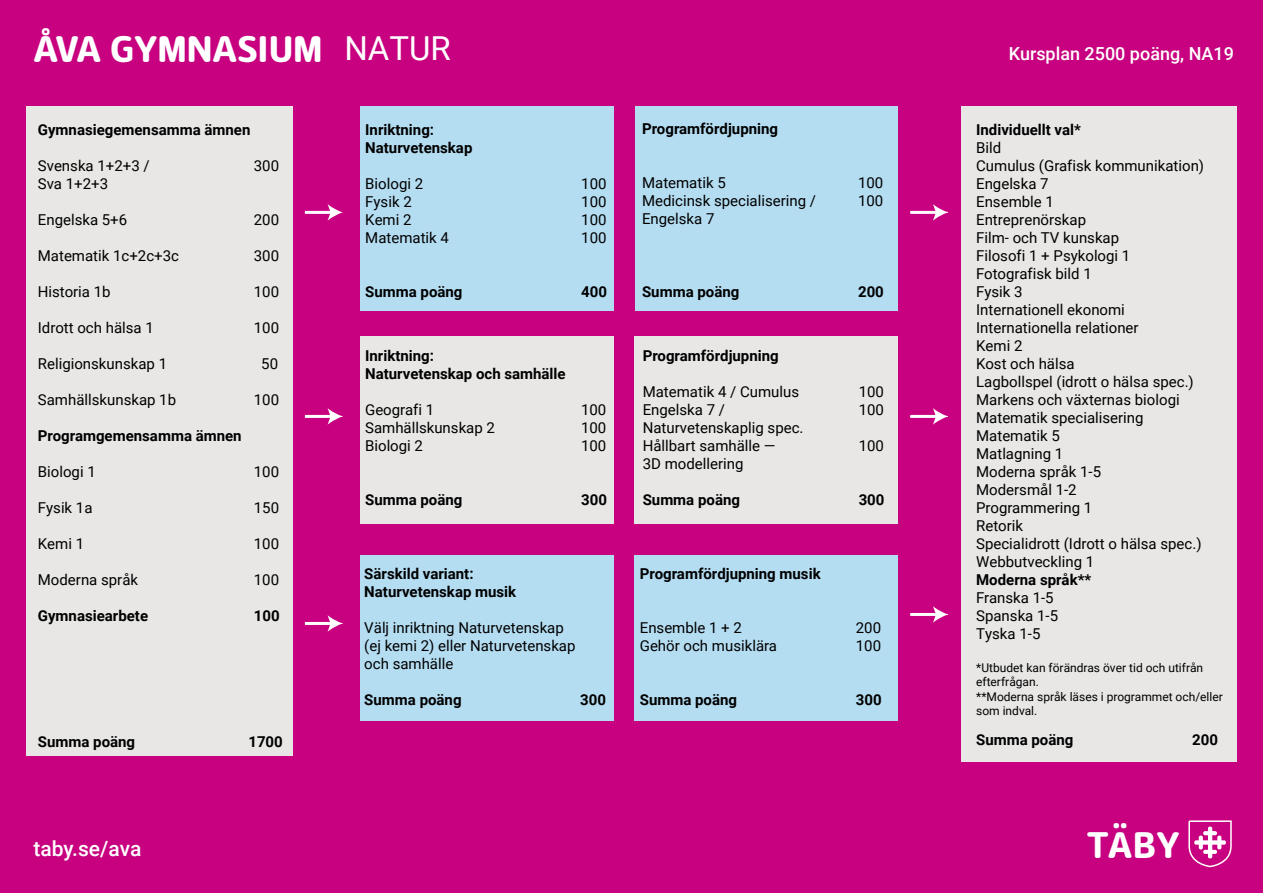
<style>
.page{position:relative;width:1263px;height:893px;background:#c7017f}
.page>*{position:absolute;margin:0;border:0;box-sizing:border-box;transform-origin:0 0}
.t1{font:37.95px "Risbyle 2016 beta 03 Bold";color:#fff}
.t2{font:36px "Risbyle";color:#fff}
.t3{font:500 21px "Roboto";color:#fff}
.t4{font:500 18px "Roboto";color:#fff}
.t5{font:15px/18px "Roboto";color:#000}
.t6{font:700 15px/18px "Roboto";color:#000}
.t7{font:12px/14.4px "Roboto";color:#000}
.s1{font-family:"Roboto";font-size:33px}
</style>
<div class="page">
<svg style="left:1188px;top:820px;width:44px;height:48px"></svg>
<div style="left:360px;top:337px;width:254px;height:187px;background:#e8e7e6"></div>
<div style="left:26px;top:106px;width:267px;height:649px;background:#e8e7e6"></div>
<hr style="left:305px;top:211px;width:27px;height:3px;background:#fff">
<svg style="left:328px;top:204px;width:14px;height:17px"></svg>
<hr style="left:305px;top:622px;width:27px;height:3px;background:#fff">
<svg style="left:328px;top:615px;width:14px;height:17px"></svg>
<hr style="left:305px;top:415px;width:27px;height:3px;background:#fff">
<svg style="left:328px;top:408px;width:14px;height:17px"></svg>
<hr style="left:910px;top:211px;width:27px;height:3px;background:#fff">
<svg style="left:933px;top:204px;width:15px;height:17px"></svg>
<hr style="left:910px;top:613px;width:27px;height:3px;background:#fff">
<svg style="left:933px;top:606px;width:15px;height:17px"></svg>
<hr style="left:910px;top:415px;width:27px;height:3px;background:#fff">
<svg style="left:933px;top:408px;width:15px;height:17px"></svg>
<div style="left:360px;top:106px;width:254px;height:205px;background:#b5ddf2"></div>
<div style="left:360px;top:555px;width:254px;height:166px;background:#b5ddf2"></div>
<div style="left:635px;top:106px;width:263px;height:205px;background:#b5ddf2"></div>
<div style="left:635px;top:337px;width:263px;height:187px;background:#e8e7e6"></div>
<div style="left:635px;top:555px;width:263px;height:166px;background:#b5ddf2"></div>
<div style="left:961px;top:106px;width:276px;height:656px;background:#e8e7e6"></div>
<h2 class="t2" style="left:33px;top:24px;width:419px">ÅVA GYMNASIUM <span class="s1">NATUR</span></h2>
<p class="t6" style="left:38px;top:120px;width:214px">Gymnasiegemensamma ämnen</p>
<p class="t5" style="left:38px;top:156px;width:113px">Svenska 1+2+3 /</p>
<p class="t5" style="left:254px;top:156px;width:27px">300</p>
<p class="t5" style="left:38px;top:174px;width:72px">Sva 1+2+3</p>
<p class="t5" style="left:38px;top:210px;width:91px">Engelska 5+6</p>
<p class="t5" style="left:254px;top:210px;width:27px">200</p>
<p class="t5" style="left:38px;top:246px;width:143px">Matematik 1c+2c+3c</p>
<p class="t5" style="left:254px;top:246px;width:27px">300</p>
<p class="t5" style="left:38px;top:282px;width:74px">Historia 1b</p>
<p class="t5" style="left:254px;top:282px;width:27px">100</p>
<p class="t5" style="left:38px;top:318px;width:118px">Idrott och hälsa 1</p>
<p class="t5" style="left:254px;top:318px;width:27px">100</p>
<p class="t5" style="left:38px;top:354px;width:131px">Religionskunskap 1</p>
<p class="t5" style="left:261px;top:354px;width:18px">50</p>
<p class="t5" style="left:38px;top:390px;width:140px">Samhällskunskap 1b</p>
<p class="t5" style="left:254px;top:390px;width:27px">100</p>
<p class="t6" style="left:38px;top:426px;width:205px">Programgemensamma ämnen</p>
<p class="t5" style="left:38px;top:462px;width:59px">Biologi 1</p>
<p class="t5" style="left:254px;top:462px;width:27px">100</p>
<p class="t5" style="left:38px;top:498px;width:56px">Fysik 1a</p>
<p class="t5" style="left:254px;top:498px;width:27px">150</p>
<p class="t5" style="left:38px;top:534px;width:48px">Kemi 1</p>
<p class="t5" style="left:254px;top:534px;width:27px">100</p>
<p class="t5" style="left:38px;top:570px;width:102px">Moderna språk</p>
<p class="t5" style="left:254px;top:570px;width:27px">100</p>
<p class="t6" style="left:38px;top:606px;width:112px">Gymnasiearbete</p>
<p class="t6" style="left:254px;top:606px;width:27px">100</p>
<p class="t6" style="left:38px;top:732px;width:99px">Summa poäng</p>
<p class="t6" style="left:248px;top:732px;width:36px">1700</p>
<p class="t6" style="left:365px;top:120px;width:109px">Inriktning:<br>Naturvetenskap</p>
<p class="t5" style="left:365px;top:174px;width:59px">Biologi 2</p>
<p class="t5" style="left:581px;top:174px;width:27px">100</p>
<p class="t5" style="left:365px;top:192px;width:48px">Fysik 2</p>
<p class="t5" style="left:581px;top:192px;width:27px">100</p>
<p class="t5" style="left:365px;top:210px;width:48px">Kemi 2</p>
<p class="t5" style="left:581px;top:210px;width:27px">100</p>
<p class="t5" style="left:365px;top:228px;width:85px">Matematik 4</p>
<p class="t5" style="left:581px;top:228px;width:27px">100</p>
<p class="t6" style="left:365px;top:282px;width:99px">Summa poäng</p>
<p class="t6" style="left:581px;top:282px;width:27px">400</p>
<p class="t6" style="left:365px;top:346px;width:202px">Inriktning:<br>Naturvetenskap och samhälle</p>
<p class="t5" style="left:365px;top:400px;width:71px">Geografi 1</p>
<p class="t5" style="left:581px;top:400px;width:27px">100</p>
<p class="t5" style="left:365px;top:418px;width:131px">Samhällskunskap 2</p>
<p class="t5" style="left:581px;top:418px;width:27px">100</p>
<p class="t5" style="left:365px;top:436px;width:59px">Biologi 2</p>
<p class="t5" style="left:581px;top:436px;width:27px">100</p>
<p class="t6" style="left:365px;top:490px;width:99px">Summa poäng</p>
<p class="t6" style="left:581px;top:490px;width:27px">300</p>
<p class="t6" style="left:364px;top:564px;width:153px">Särskild variant:<br>Naturvetenskap musik</p>
<p class="t5" style="left:364px;top:618px;width:213px">Välj inriktning Naturvetenskap (ej kemi 2) eller Naturvetenskap och samhälle</p>
<p class="t6" style="left:364px;top:690px;width:99px">Summa poäng</p>
<p class="t6" style="left:580px;top:690px;width:27px">300</p>
<p class="t6" style="left:642px;top:120px;width:138px">Programfördjupning</p>
<p class="t5" style="left:642px;top:174px;width:85px">Matematik 5</p>
<p class="t5" style="left:858px;top:174px;width:27px">100</p>
<p class="t5" style="left:642px;top:192px;width:176px">Medicinsk specialisering /</p>
<p class="t5" style="left:858px;top:192px;width:27px">100</p>
<p class="t5" style="left:642px;top:210px;width:74px">Engelska 7</p>
<p class="t6" style="left:642px;top:282px;width:99px">Summa poäng</p>
<p class="t6" style="left:858px;top:282px;width:27px">200</p>
<p class="t6" style="left:643px;top:346px;width:138px">Programfördjupning</p>
<p class="t5" style="left:643px;top:382px;width:158px">Matematik 4 / Cumulus</p>
<p class="t5" style="left:859px;top:382px;width:27px">100</p>
<p class="t5" style="left:643px;top:400px;width:84px">Engelska 7 /</p>
<p class="t5" style="left:859px;top:400px;width:27px">100</p>
<p class="t5" style="left:643px;top:418px;width:162px">Naturvetenskaplig spec.<br>Hållbart samhälle —</p>
<p class="t5" style="left:859px;top:436px;width:27px">100</p>
<p class="t5" style="left:643px;top:454px;width:102px">3D modellering</p>
<p class="t6" style="left:643px;top:490px;width:99px">Summa poäng</p>
<p class="t6" style="left:859px;top:490px;width:27px">300</p>
<p class="t6" style="left:640px;top:564px;width:182px">Programfördjupning musik</p>
<p class="t5" style="left:640px;top:618px;width:104px">Ensemble 1 + 2</p>
<p class="t5" style="left:856px;top:618px;width:27px">200</p>
<p class="t5" style="left:640px;top:636px;width:139px">Gehör och musiklära</p>
<p class="t5" style="left:856px;top:636px;width:27px">100</p>
<p class="t6" style="left:640px;top:690px;width:99px">Summa poäng</p>
<p class="t6" style="left:856px;top:690px;width:27px">300</p>
<h3 class="t3" style="left:33px;top:834px;width:110px">taby.se/ava</h3>
<p class="t4" style="left:1009px;top:41px;width:227px">Kursplan 2500 poäng, NA19</p>
<p class="t6" style="left:976px;top:120px;width:106px">Individuellt val*</p>
<p class="t5" style="left:976px;top:138px;width:229px">Bild<br>Cumulus (Grafisk kommunikation)<br>Engelska 7<br>Ensemble 1<br>Entreprenörskap<br>Film- och TV kunskap<br>Filosofi 1 + Psykologi 1<br>Fotografisk bild 1<br>Fysik 3<br>Internationell ekonomi<br>Internationella relationer<br>Kemi 2<br>Kost och hälsa<br>Lagbollspel (idrott o hälsa spec.)<br>Markens och växternas biologi<br>Matematik specialisering<br>Matematik 5<br>Matlagning 1<br>Moderna språk 1-5<br>Modersmål 1-2<br>Programmering 1<br>Retorik<br>Specialidrott (Idrott o hälsa spec.)<br>Webbutveckling 1</p>
<p class="t6" style="left:976px;top:570px;width:117px">Moderna språk**</p>
<p class="t5" style="left:976px;top:588px;width:83px">Franska 1-5<br>Spanska 1-5<br>Tyska 1-5</p>
<p class="t7" style="left:976px;top:660px;width:248px">*Utbudet kan förändras över tid och utifrån efterfrågan.<br>**Moderna språk läses i programmet och/eller som indval.</p>
<p class="t6" style="left:976px;top:729px;width:99px">Summa poäng</p>
<p class="t6" style="left:1192px;top:729px;width:27px">200</p>
<h1 class="t1" style="left:1086px;top:823px;width:95px">TÄBY</h1>
</div>
